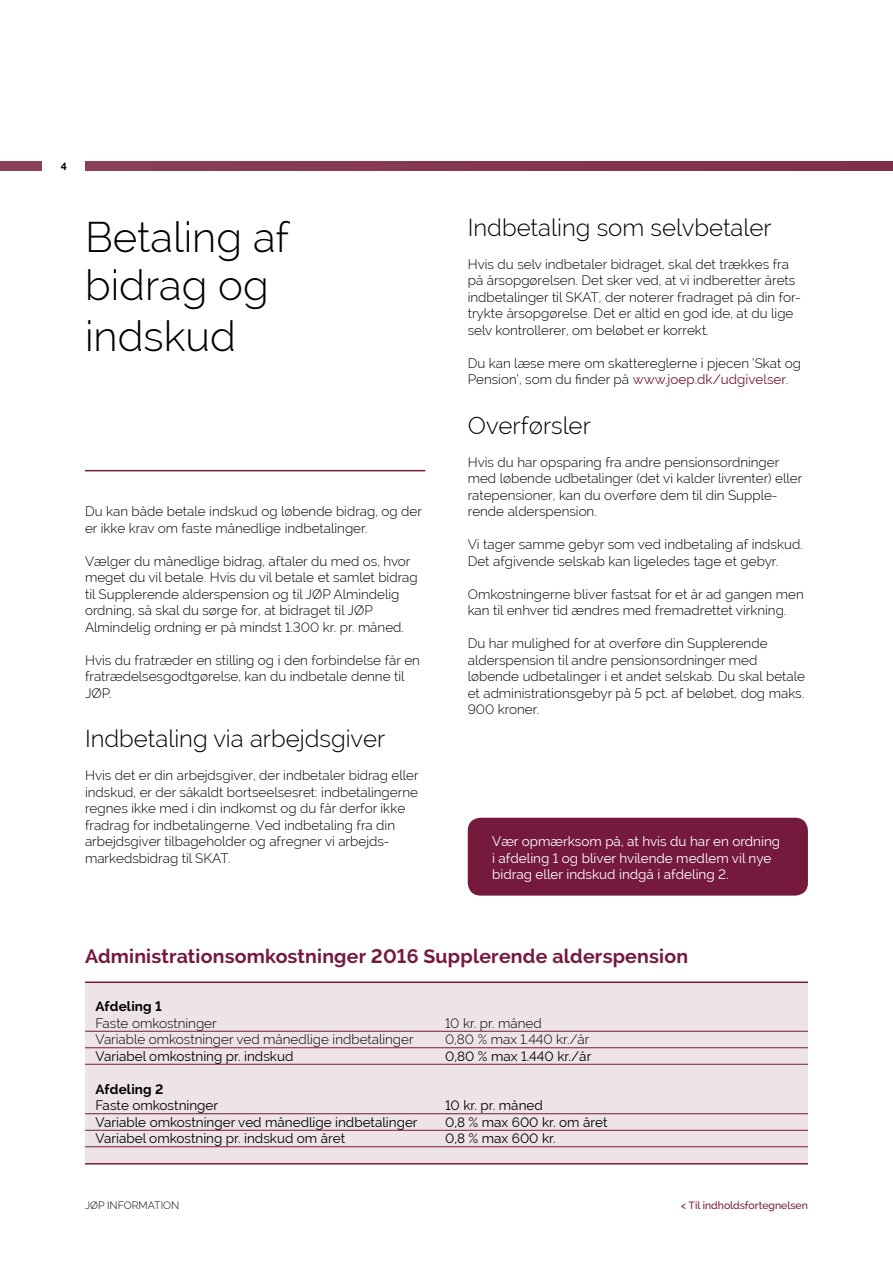
<style>
.page{position:relative;width:893px;height:1263px;background:#fff}
.page>*{position:absolute;margin:0;border:0;box-sizing:border-box;transform-origin:0 0}
.t1{font:300 42px/49.5px "Raleway";color:#000}
.t2{font:300 24px "Raleway";color:#000}
.t3{font:700 19.5px "Raleway";letter-spacing:.01em;color:#751a3c}
.t4{font:300 13.5px/16.5px "Raleway";color:#000}
.t5{font:13.5px "Raleway";color:#000}
.t6{font:13.5px/16.5px "Raleway";color:#fff}
.t7{font:700 13.5px "Raleway";color:#000}
.t8{font:500 10.5px "Raleway";color:#751a3c}
.t9{font:300 10.5px "Raleway";color:#000}
.t10{font:700 10.5px "Raleway";color:#000}
.s1{font-weight:400;color:#751a3c}
</style>
<div class="page">
<div style="left:0;top:161px;width:893px;height:9px;background:#853750"></div>
<div style="left:43px;top:160px;width:42px;height:17px;background:#fff"></div>
<hr style="left:85px;top:470px;width:340px;height:1px;background:#751a3c">
<div style="left:85px;top:982px;width:723px;height:182px;background:#eee4e7"></div>
<hr style="left:85px;top:981px;width:723px;height:2px;background:#751a3c">
<hr style="left:85px;top:1031px;width:723px;height:1px;background:#751a3c">
<hr style="left:85px;top:1047px;width:723px;height:1px;background:#751a3c">
<hr style="left:85px;top:1064px;width:723px;height:1px;background:#751a3c">
<hr style="left:85px;top:1113px;width:723px;height:1px;background:#751a3c">
<hr style="left:85px;top:1130px;width:723px;height:1px;background:#751a3c">
<hr style="left:85px;top:1146px;width:723px;height:1px;background:#751a3c">
<hr style="left:85px;top:1163px;width:723px;height:1px;background:#751a3c">
<div style="left:468px;top:818px;width:340px;height:78px;background:#751a3c;border-radius:13px"></div>
<p class="t10" style="left:61px;top:160px;width:8px">4</p>
<h1 class="t1" style="left:85px;top:212px;width:206px">Betaling af bidrag og indskud</h1>
<p class="t4" style="left:85px;top:503px;width:339px">Du kan både betale indskud og løbende bidrag, og der er ikke krav om faste månedlige indbetalinger.</p>
<p class="t4" style="left:85px;top:552px;width:334px">Vælger du månedlige bidrag, aftaler du med os, hvor meget du vil betale. Hvis du vil betale et samlet bidrag til Supplerende alderspension og til JØP Almindelig ordning, så skal du sørge for, at bidraget til JØP Almindelig ordning er på mindst 1.300 kr. pr. måned.</p>
<p class="t4" style="left:85px;top:651px;width:336px">Hvis du fratræder en stilling og i den forbindelse får en fratrædelsesgodtgørelse, kan du indbetale denne til<br>JØP.</p>
<h2 class="t2" style="left:85px;top:725px;width:302px">Indbetaling via arbejdsgiver</h2>
<p class="t4" style="left:85px;top:767px;width:335px">Hvis det er din arbejdsgiver, der indbetaler bidrag eller indskud, er der såkaldt bortseelsesret: indbetalingerne regnes ikke med i din indkomst og du får derfor ikke fradrag for indbetalingerne. Ved indbetaling fra din arbejdsgiver tilbageholder og afregner vi arbejds&shy;markedsbidrag til SKAT.</p>
<h2 class="t2" style="left:468px;top:213px;width:305px">Indbetaling som selvbetaler</h2>
<p class="t4" style="left:468px;top:255px;width:335px">Hvis du selv indbetaler bidraget, skal det trækkes fra på årsopgørelsen. Det sker ved, at vi indberetter årets indbetalinger til SKAT, der noterer fradraget på din for&shy;trykte årsopgørelse. Det er altid en god ide, at du lige selv kontrollerer, om beløbet er korrekt.</p>
<p class="t4" style="left:468px;top:354px;width:335px">Du kan læse mere om skattereglerne i pjecen ’Skat og<br>Pension’, som du finder på <span class="s1">www.joep.dk/udgivelser</span>.</p>
<h2 class="t2" style="left:468px;top:411px;width:125px">Overførsler</h2>
<p class="t4" style="left:468px;top:453px;width:336px">Hvis du har opsparing fra andre pensionsordninger med løbende udbetalinger (det vi kalder livrenter) eller ratepensioner, kan du overføre dem til din Supple&shy;rende alderspension.</p>
<p class="t4" style="left:468px;top:536px;width:336px">Vi tager samme gebyr som ved indbetaling af indskud.<br>Det afgivende selskab kan ligeledes tage et gebyr.</p>
<p class="t4" style="left:468px;top:585px;width:337px">Omkostningerne bliver fastsat for et år ad gangen men kan til enhver tid ændres med fremadrettet virkning.</p>
<p class="t4" style="left:468px;top:635px;width:339px">Du har mulighed for at overføre din Supplerende alderspension til andre pensionsordninger med løbende udbetalinger i et andet selskab. Du skal betale et administrationsgebyr på 5 pct. af beløbet, dog maks.<br>900 kroner.</p>
<p class="t6" style="left:492px;top:833px;width:289px">Vær opmærksom på, at hvis du har en ordning i afdeling 1 og bliver hvilende medlem vil nye bidrag eller indskud indgå i afdeling 2.</p>
<h3 class="t3" style="left:85px;top:945px;width:604px">Administrationsomkostninger 2016 Supplerende alderspension</h3>
<p class="t7" style="left:96px;top:999px;width:68px">Afdeling 1</p>
<p class="t4" style="left:96px;top:1014px;width:123px">Faste omkostninger</p>
<p class="t4" style="left:445px;top:1014px;width:98px">10 kr. pr. måned</p>
<p class="t4" style="left:96px;top:1031px;width:320px">Variable omkostninger ved månedlige indbetalinger</p>
<p class="t4" style="left:445px;top:1031px;width:146px">0,80 % max 1.440 kr./år</p>
<p class="t5" style="left:96px;top:1048px;width:199px">Variabel omkostning pr. indskud</p>
<p class="t5" style="left:445px;top:1048px;width:148px">0,80 % max 1.440 kr./år</p>
<p class="t7" style="left:96px;top:1081px;width:69px">Afdeling 2</p>
<p class="t5" style="left:96px;top:1097px;width:124px">Faste omkostninger</p>
<p class="t5" style="left:445px;top:1097px;width:99px">10 kr. pr. måned</p>
<p class="t5" style="left:96px;top:1114px;width:324px">Variable omkostninger ved månedlige indbetalinger</p>
<p class="t5" style="left:445px;top:1114px;width:164px">0,8 % max 600 kr. om året</p>
<p class="t5" style="left:96px;top:1130px;width:251px">Variabel omkostning pr. indskud om året</p>
<p class="t5" style="left:445px;top:1130px;width:112px">0,8 % max 600 kr.</p>
<p class="t9" style="left:85px;top:1199px;width:96px">JØP INFORMATION</p>
<p class="t8" style="left:681px;top:1199px;width:129px">&lt; Til indholdsfortegnelsen</p>
</div>
